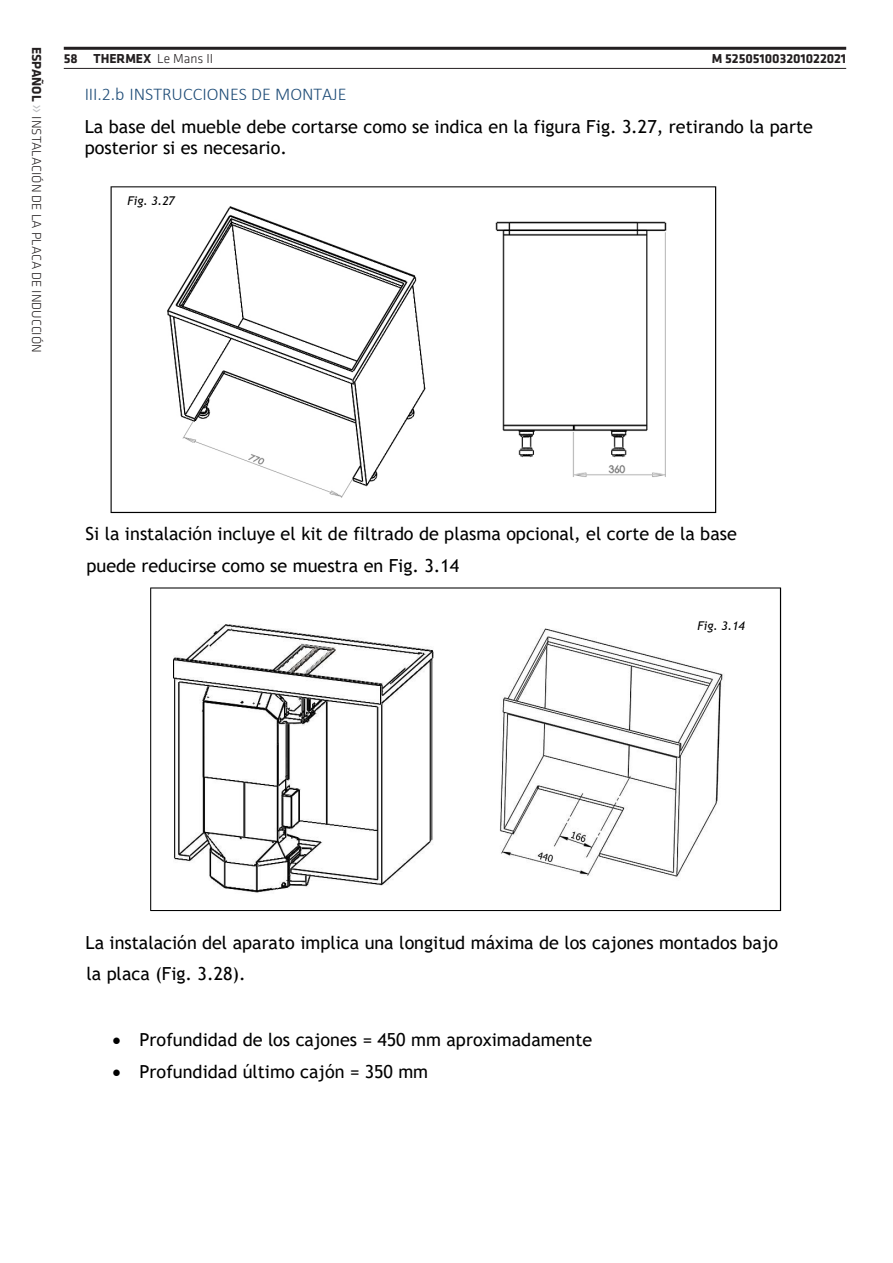
<style>
.page{position:relative;width:893px;height:1263px;background:#fff}
.page>*{position:absolute;margin:0;border:0;box-sizing:border-box;transform-origin:0 0}
.t1{font:18px/32.7px "Trebuchet MS";letter-spacing:.005em;color:#000}
.t2{font:300 13.5px "Klavika";color:#231f20}
.t3{font:700 13.5px "Klavika";color:#231f20}
.t4{font:italic 12px "Trebuchet MS";color:#000}
.s1{font-weight:700}
.s2{font-size:19.65px;color:#bcbdc0}
.s3{font-weight:300}
.s4{font-family:"Calibri";font-weight:300;color:#1f4d78}
</style>
<div class="page">
<hr style="left:64px;top:47px;width:782px;height:3px;background:#231f20">
<hr style="left:64px;top:68px;width:782px;height:1px;background:#231f20">
<svg style="left:150px;top:587px;width:631px;height:324px"></svg>
<svg style="left:111px;top:186px;width:605px;height:327px"></svg>
<img style="left:489px;top:216px;width:185px;height:265px">
<p class="t2" style="left:45px;top:47px;width:305px;rotate:90deg"><span class="s1">Español</span> <span class="s2">»</span> Instalación de la placa de inducción</p>
<p class="t3" style="left:64px;top:49px;width:151px">58 THERMEX <span class="s3">Le Mans II</span></p>
<p class="t3" style="left:712px;top:49px;width:136px">M 525051003201022021</p>
<p class="t1" style="left:85px;top:78px;width:730px"><span class="s4">III.2.b INSTRUCCIONES DE MONTAJE<br></span>La base del mueble debe cortarse como se indica en la figura Fig. 3.27, retirando la parte</p>
<p class="t1" style="left:85px;top:131px;width:204px">posterior si es necesario.</p>
<p class="t4" style="left:127px;top:193px;width:49px">Fig. 3.27</p>
<p class="t1" style="left:85px;top:518px;width:653px;line-height:31.5px">Si la instalación incluye el kit de filtrado de plasma opcional, el corte de la base puede reducirse como se muestra en Fig. 3.14</p>
<p class="t4" style="left:697px;top:618px;width:49px">Fig. 3.14</p>
<p class="t1" style="left:85px;top:926px;width:694px;line-height:31.2px">La instalación del aparato implica una longitud máxima de los cajones montados bajo la placa (Fig. 3.28).</p>
<p class="t1" style="left:112px;top:1023px;width:481px">• Profundidad de los cajones = 450 mm aproximadamente</p>
<p class="t1" style="left:112px;top:1055px;width:317px">• Profundidad último cajón = 350 mm</p>
</div>
